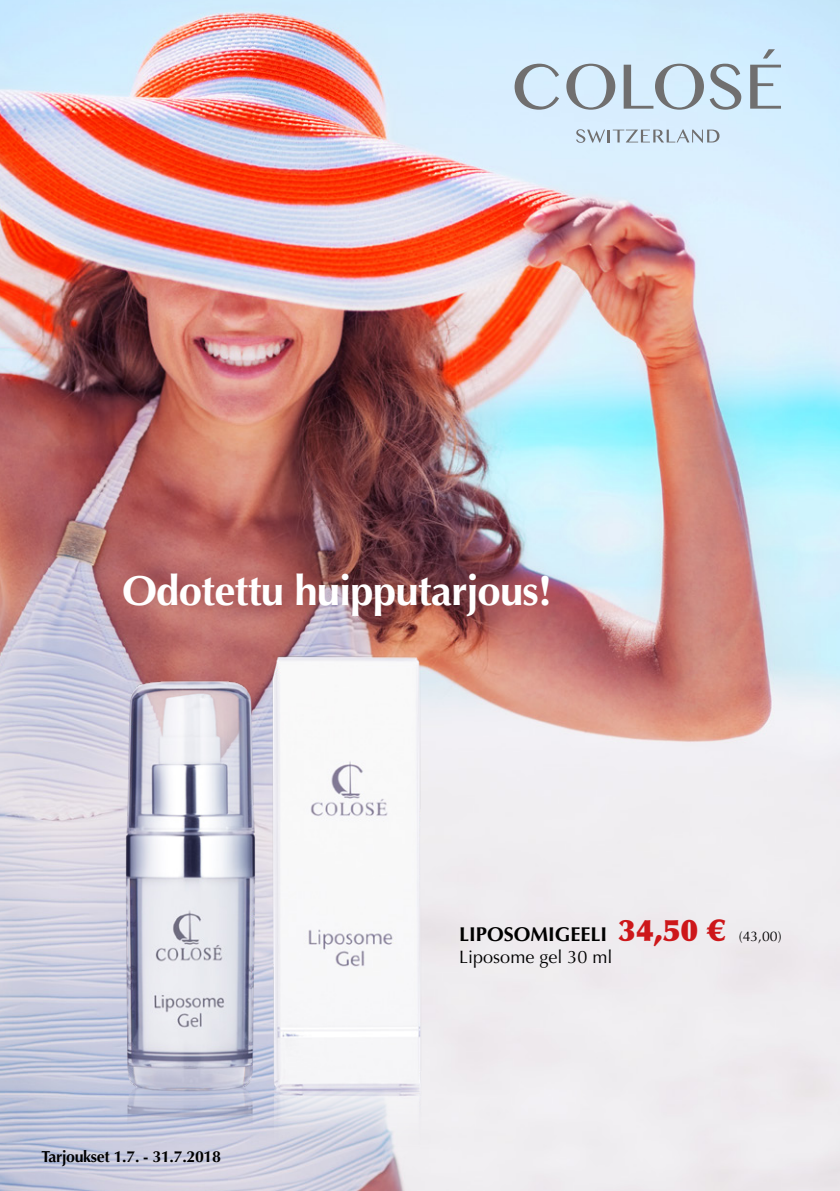
<style>
.page{position:relative;width:840px;height:1191px;background:#fff}
.page>*{position:absolute;margin:0;border:0;box-sizing:border-box;transform-origin:0 0}
.t1{font:700 42px "Optima";letter-spacing:-.02em;color:#fff}
.t2{font:700 20px "Optima";color:#000}
.t3{font:18px "Optima";color:#000}
.t4{font:700 16px "Optima";letter-spacing:-.02em;color:#000}
.s1{font-weight:900;font-size:30px;color:#cd171a}
.s2{font-weight:400;font-size:14px}
</style>
<div class="page">
<img style="left:0;top:0;width:839px;height:1191px">
<svg style="left:575px;top:129px;width:144px;height:14px;background:#bccbd8"></svg>
<svg style="left:514px;top:64px;width:44px;height:46px;background:#bbcbd7"></svg>
<svg style="left:566px;top:64px;width:49px;height:46px;background:#b6c5d1"></svg>
<svg style="left:623px;top:64px;width:80px;height:46px;background:#b7c8d3"></svg>
<svg style="left:709px;top:64px;width:31px;height:46px"></svg>
<svg style="left:749px;top:65px;width:31px;height:44px"></svg>
<svg style="left:762px;top:49px;width:12px;height:9px"></svg>
<img style="left:83px;top:648px;width:360px;height:543px">
<h1 class="t1" style="left:122px;top:566px;width:431px">Odotettu huipputarjous!</h1>
<p class="t4" style="left:41px;top:1147px;width:181px">Tarjoukset 1.7. - 31.7.2018</p>
<p class="t2" style="left:459px;top:922px;width:324px">LIPOSOMIGEELI <span class="s1">34,50 €</span> <span class="s2">(43,00)</span></p>
<p class="t3" style="left:459px;top:946px;width:155px">Liposome gel 30 ml</p>
</div>
